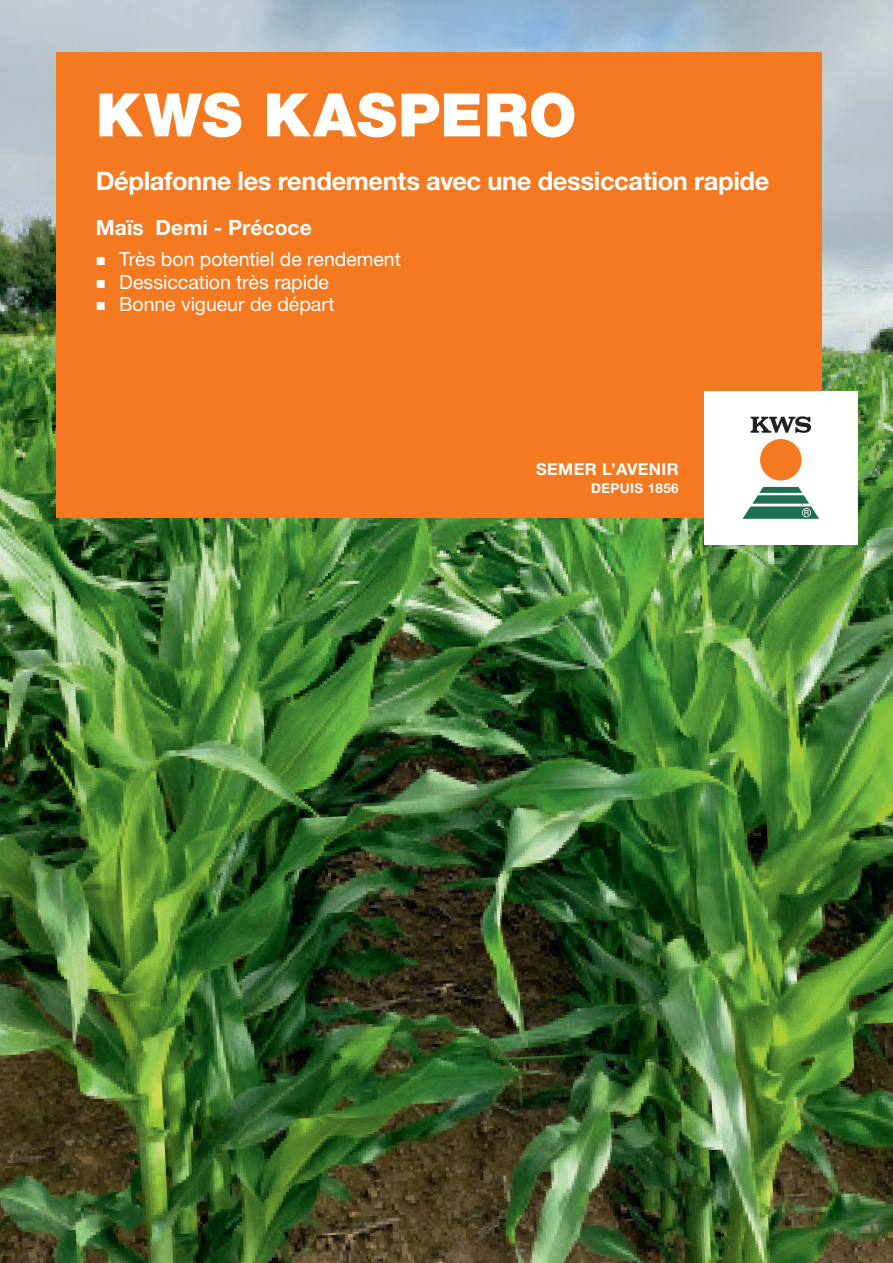
<style>
.page{position:relative;width:893px;height:1263px;background:#fff}
.page>*{position:absolute;margin:0;border:0;box-sizing:border-box;transform-origin:0 0}
.t1{font:900 60px "Helvetica Neue LT Std";letter-spacing:.015em;color:#fff}
.t2{font:700 25.5px "Helvetica Neue LT Std";letter-spacing:-.015em;color:#fff}
.t3{font:700 21px "Helvetica Neue LT Std";letter-spacing:.005em;color:#fff}
.t4{font:19.5px "Helvetica Neue LT Std";letter-spacing:-.005em;color:#fff}
.t5{font:700 16.5px "Helvetica Neue LT Std";letter-spacing:.025em;color:#fff}
.t6{font:700 13.5px "Helvetica Neue LT Std";letter-spacing:.025em;color:#fff}
</style>
<div class="page">
<img style="left:0;top:0;width:893px;height:1263px">
<div style="left:56px;top:52px;width:765px;height:466px;background:#f47921"></div>
<div style="left:704px;top:391px;width:153px;height:153px;background:#fff"></div>
<svg style="left:742px;top:487px;width:77px;height:32px"></svg>
<div style="left:760px;top:439px;width:41px;height:41px;background:#f47921;border-radius:50%"></div>
<svg style="left:751px;top:416px;width:60px;height:17px"></svg>
<h1 class="t1" style="left:96px;top:79px;width:482px">KWS KASPERO</h1>
<h2 class="t2" style="left:96px;top:165px;width:675px">Déplafonne les rendements avec une dessiccation rapide</h2>
<p class="t3" style="left:96px;top:215px;width:218px">Maïs Demi - Précoce</p>
<p class="t4" style="left:96px;top:248px;width:307px">■ Très bon potentiel de rendement</p>
<p class="t4" style="left:96px;top:270px;width:235px">■ Dessiccation très rapide</p>
<p class="t4" style="left:96px;top:293px;width:240px">■ Bonne vigueur de départ</p>
<p class="t5" style="left:536px;top:459px;width:144px">SEMER L’AVENIR</p>
<p class="t6" style="left:591px;top:480px;width:89px">DEPUIS 1856</p>
</div>
